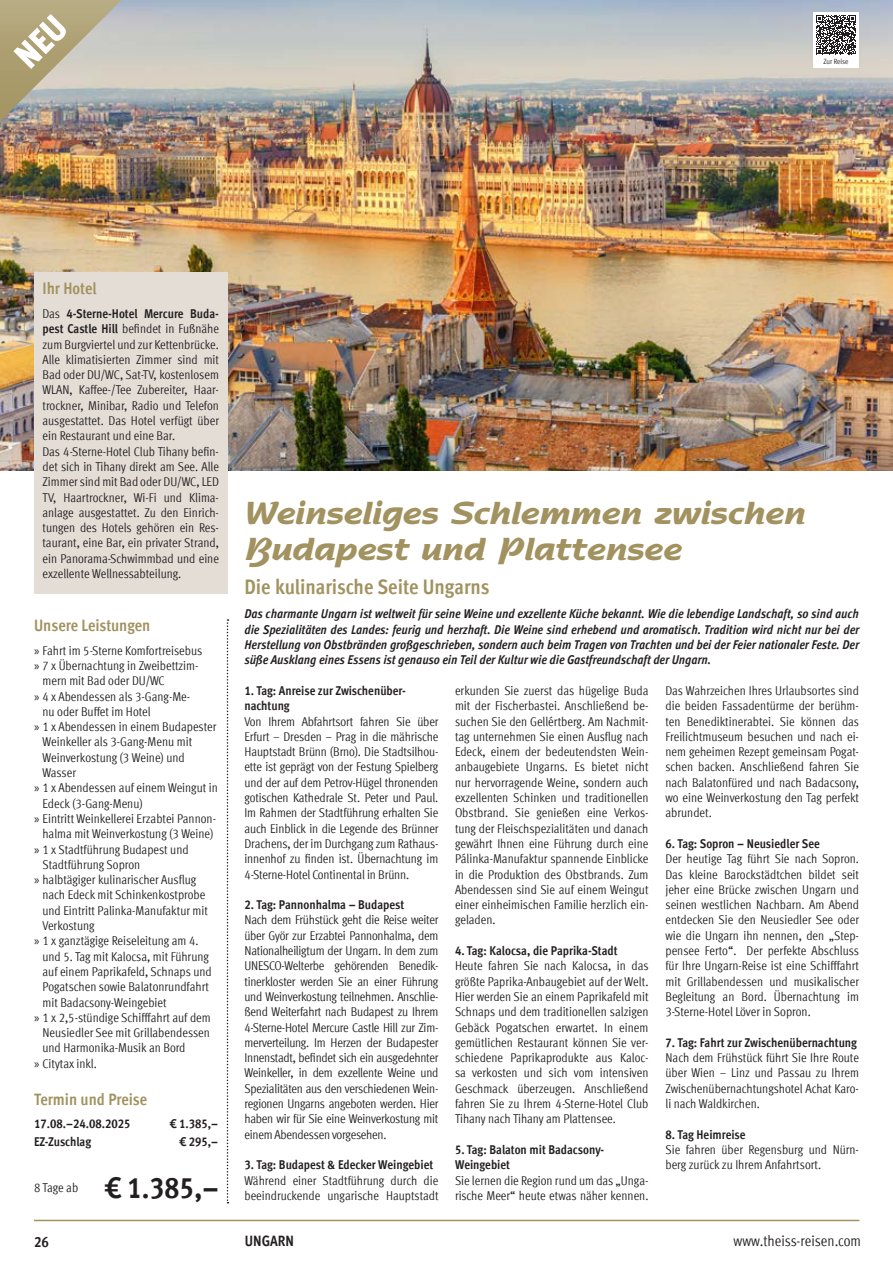
<style>
.page{position:relative;width:893px;height:1263px;background:#fff}
.page>*{position:absolute;margin:0;border:0;box-sizing:border-box;transform-origin:0 0}
.t1{font:700 33px/36px "Agfa Nadianne";color:#a2925f}
.t2{font:700 condensed 30px "Meta Offc";color:#231f20}
.t3{font:700 condensed 21px "Meta Offc";color:#a2925f}
.t4{font:700 condensed 16.5px "Meta Offc";color:#a2925f}
.t5{font:condensed 15px "Meta Offc";color:#231f20}
.t6{font:700 condensed 15px "Meta Offc";color:#231f20}
.t7{font:condensed 12.75px/15.3px "Meta Offc";color:#231f20;text-align:justify}
.t8{font:italic 700 condensed 12.75px/15.3px "Meta Offc";color:#231f20;text-align:justify}
.t9{font:700 condensed 12.75px/15.3px "Meta Offc";color:#231f20}
.t10{font:condensed 7.5px "Meta Offc";letter-spacing:-.01em;color:#231f20}
.s1{font-weight:700}
.s2{font-family:"Myriad Pro";font-stretch:normal}
</style>
<div class="page">
<hr style="left:34px;top:1220px;width:825px;height:1px;background:#a2925f">
<svg style="left:227px;top:619px;width:1px;height:584px"></svg>
<img style="left:0;top:0;width:893px;height:471px">
<div style="left:34px;top:272px;width:193px;height:321px;background:#e3ddd6"></div>
<div style="left:813px;top:12px;width:46px;height:55px;background:#fff"></div>
<svg style="left:816px;top:15px;width:40px;height:39px"></svg>
<svg style="left:0;top:0;width:122px;height:122px"></svg>
<p class="t10" style="left:823px;top:57px;width:26px">Zur Reise</p>
<p class="t4" style="left:43px;top:278px;width:56px">Ihr Hotel</p>
<p class="t7" style="left:43px;top:306px;width:178px;text-align:left">Das <span class="s1">4-Sterne-Hotel Mercure Buda&shy;pest Castle Hill</span> befindet in Fußnähe zum Burgviertel und zur Kettenbrücke.<br>Alle klimatisierten Zimmer sind mit Bad oder DU/WC, Sat-TV, kostenlosem WLAN, Kaffee-/Tee Zubereiter, Haar&shy;trockner, Minibar, Radio und Telefon ausgestattet. Das Hotel verfügt über ein Restaurant und eine Bar.<br>Das 4-Sterne-Hotel Club Tihany befin&shy;det sich in Tihany direkt am See. Alle Zimmer sind mit Bad oder DU/WC, LED TV, Haartrockner, Wi-Fi und Klima&shy;anlage ausgestattet. Zu den Einrich&shy;tungen des Hotels gehören ein Res&shy;taurant, eine Bar, ein privater Strand, ein Panorama-Schwimmbad und eine exzellente Wellnessabteilung.</p>
<p class="t4" style="left:34px;top:615px;width:118px">Unsere Leistungen</p>
<p class="t7" style="left:34px;top:643px;width:170px"><span class="s2">»</span> Fahrt im 5-Sterne Komfortreisebus</p>
<p class="t7" style="left:34px;top:658px;width:166px"><span class="s2">»</span> 7 x Übernachtung in Zweibettzim-</p>
<p class="t7" style="left:43px;top:673px;width:124px">mern mit Bad oder DU/WC</p>
<p class="t7" style="left:34px;top:689px;width:158px"><span class="s2">»</span> 4 x Abendessen als 3-Gang-Me-</p>
<p class="t7" style="left:43px;top:704px;width:110px">nu oder Buffet im Hotel</p>
<p class="t7" style="left:34px;top:719px;width:184px"><span class="s2">»</span> 1 x Abendessen in einem Budapester</p>
<p class="t7" style="left:43px;top:734px;width:151px">Weinkeller als 3-Gang-Menu mit</p>
<p class="t7" style="left:43px;top:750px;width:144px">Weinverkostung (3 Weine) und</p>
<p class="t7" style="left:43px;top:765px;width:35px">Wasser</p>
<p class="t7" style="left:34px;top:780px;width:185px"><span class="s2">»</span> 1 x Abendessen auf einem Weingut in</p>
<p class="t7" style="left:43px;top:796px;width:102px">Edeck (3-Gang-Menu)</p>
<p class="t7" style="left:34px;top:811px;width:184px"><span class="s2">»</span> Eintritt Weinkellerei Erzabtei Pannon-</p>
<p class="t7" style="left:43px;top:826px;width:172px">halma mit Weinverkostung (3 Weine)</p>
<p class="t7" style="left:34px;top:842px;width:156px"><span class="s2">»</span> 1 x Stadtführung Budapest und</p>
<p class="t7" style="left:43px;top:857px;width:99px">Stadtführung Sopron</p>
<p class="t7" style="left:34px;top:872px;width:164px"><span class="s2">»</span> halbtägiger kulinarischer Ausflug</p>
<p class="t7" style="left:43px;top:887px;width:164px">nach Edeck mit Schinkenkostprobe</p>
<p class="t7" style="left:43px;top:903px;width:167px">und Eintritt Palinka-Manufaktur mit</p>
<p class="t7" style="left:43px;top:918px;width:54px">Verkostung</p>
<p class="t7" style="left:34px;top:933px;width:166px"><span class="s2">»</span> 1 x ganztägige Reiseleitung am 4.</p>
<p class="t7" style="left:43px;top:949px;width:168px">und 5. Tag mit Kalocsa, mit Führung</p>
<p class="t7" style="left:43px;top:964px;width:171px">auf einem Paprikafeld, Schnaps und</p>
<p class="t7" style="left:43px;top:979px;width:168px">Pogatschen sowie Balatonrundfahrt</p>
<p class="t7" style="left:43px;top:995px;width:126px">mit Badacsony-Weingebiet</p>
<p class="t7" style="left:34px;top:1010px;width:178px"><span class="s2">»</span> 1 x 2,5-stündige Schifffahrt auf dem</p>
<p class="t7" style="left:43px;top:1025px;width:169px">Neusiedler See mit Grillabendessen</p>
<p class="t7" style="left:43px;top:1040px;width:144px">und Harmonika-Musik an Bord</p>
<p class="t7" style="left:34px;top:1056px;width:65px"><span class="s2">»</span> Citytax inkl.</p>
<p class="t4" style="left:34px;top:1089px;width:115px">Termin und Preise</p>
<p class="t9" style="left:34px;top:1116px;width:98px">17.08.–24.08.2025</p>
<p class="t9" style="left:170px;top:1116px;width:50px">€ 1.385,–</p>
<p class="t9" style="left:34px;top:1134px;width:59px">EZ-Zuschlag</p>
<p class="t9" style="left:180px;top:1134px;width:40px">€ 295,–</p>
<p class="t7" style="left:34px;top:1180px;width:46px">8 Tage ab</p>
<h2 class="t2" style="left:106px;top:1170px;width:115px">€ 1.385,–</h2>
<h1 class="t1" style="left:244px;top:494px;width:563px">Weinseliges Schlemmen zwischen<br>Budapest und Plattensee</h1>
<h3 class="t3" style="left:244px;top:574px;width:247px">Die kulinarische Seite Ungarns</h3>
<p class="t8" style="left:244px;top:607px;width:616px">Das charmante Ungarn ist weltweit für seine Weine und exzellente Küche bekannt. Wie die lebendige Landschaft, so sind auch die Spezialitäten des Landes: feurig und herzhaft. Die Weine sind erhebend und aromatisch. Tradition wird nicht nur bei der Herstellung von Obstbränden großgeschrieben, sondern auch beim Tragen von Trachten und bei der Feier nationaler Feste. Der süße Ausklang eines Essens ist genauso ein Teil der Kultur wie die Gastfreundschaft der Ungarn.</p>
<p class="t7" style="left:455px;top:683px;width:195px">erkunden Sie zuerst das hügelige Buda mit der Fischerbastei. Anschließend be&shy;suchen Sie den Gellértberg. Am Nachmit&shy;tag unternehmen Sie einen Ausflug nach Edeck, einem der bedeutendsten Wein&shy;anbaugebiete Ungarns. Es bietet nicht nur hervorragende Weine, sondern auch exzellenten Schinken und traditionellen Obstbrand. Sie genießen eine Verkos&shy;tung der Fleischspezialitäten und danach gewährt Ihnen eine Führung durch eine Pálinka-Manufaktur spannende Einblicke in die Produktion des Obstbrands. Zum Abendessen sind Sie auf einem Weingut einer einheimischen Familie herzlich ein&shy;geladen.</p>
<p class="t9" style="left:455px;top:943px;width:164px">4. Tag: Kalocsa, die Paprika-Stadt</p>
<p class="t7" style="left:455px;top:958px;width:195px">Heute fahren Sie nach Kalocsa, in das größte Paprika-Anbaugebiet auf der Welt.<br>Hier werden Sie an einem Paprikafeld mit Schnaps und dem traditionellen salzigen Gebäck Pogatschen erwartet. In einem gemütlichen Restaurant können Sie ver&shy;schiedene Paprikaprodukte aus Kaloc&shy;sa verkosten und sich vom intensiven Geschmack überzeugen. Anschließend fahren Sie zu Ihrem 4-Sterne-Hotel Club Tihany nach Tihany am Plattensee.</p>
<p class="t9" style="left:455px;top:1142px;width:151px">5. Tag: Balaton mit Badacsony-<br>Weingebiet</p>
<p class="t7" style="left:455px;top:1173px;width:195px">Sie lernen die Region rund um das „Unga&shy;rische Meer“ heute etwas näher kennen.</p>
<p class="t7" style="left:665px;top:683px;width:195px">Das Wahrzeichen Ihres Urlaubsortes sind die beiden Fassadentürme der berühm&shy;ten Benediktinerabtei. Sie können das Freilichtmuseum besuchen und nach ei&shy;nem geheimen Rezept gemeinsam Pogat&shy;schen backen. Anschließend fahren Sie nach Balatonfüred und nach Badacsony, wo eine Weinverkostung den Tag perfekt abrundet.</p>
<p class="t9" style="left:665px;top:836px;width:156px">6. Tag: Sopron – Neusiedler See</p>
<p class="t7" style="left:665px;top:851px;width:195px">Der heutige Tag führt Sie nach Sopron.<br>Das kleine Barockstädtchen bildet seit jeher eine Brücke zwischen Ungarn und seinen westlichen Nachbarn. Am Abend entdecken Sie den Neusiedler See oder wie die Ungarn ihn nennen, den „Step&shy;pensee Ferto“. Der perfekte Abschluss für Ihre Ungarn-Reise ist eine Schifffahrt mit Grillabendessen und musikalischer Begleitung an Bord. Übernachtung im 3-Sterne-Hotel Löver in Sopron.</p>
<p class="t9" style="left:665px;top:1035px;width:193px">7. Tag: Fahrt zur Zwischenübernachtung</p>
<p class="t7" style="left:665px;top:1050px;width:195px">Nach dem Frühstück führt Sie Ihre Route über Wien – Linz und Passau zu Ihrem Zwischenübernachtungshotel Achat Karo&shy;li nach Waldkirchen.</p>
<p class="t9" style="left:665px;top:1127px;width:82px">8. Tag Heimreise</p>
<p class="t7" style="left:665px;top:1142px;width:195px">Sie fahren über Regensburg und Nürn&shy;berg zurück zu Ihrem Anfahrtsort.</p>
<p class="t9" style="left:244px;top:683px;width:162px">1. Tag: Anreise zur Zwischenüber&shy;nachtung</p>
<p class="t7" style="left:244px;top:714px;width:196px">Von Ihrem Abfahrtsort fahren Sie über Erfurt – Dresden – Prag in die mährische Hauptstadt Brünn (Brno). Die Stadtsilhou&shy;ette ist geprägt von der Festung Spielberg und der auf dem Petrov-Hügel thronenden gotischen Kathedrale St. Peter und Paul.<br>Im Rahmen der Stadtführung erhalten Sie auch Einblick in die Legende des Brünner Drachens, der im Durchgang zum Rathaus&shy;innenhof zu finden ist. Übernachtung im 4-Sterne-Hotel Continental in Brünn.</p>
<p class="t9" style="left:244px;top:897px;width:161px">2. Tag: Pannonhalma – Budapest</p>
<p class="t7" style="left:244px;top:912px;width:196px">Nach dem Frühstück geht die Reise weiter über Györ zur Erzabtei Pannonhalma, dem Nationalheiligtum der Ungarn. In dem zum UNESCO-Welterbe gehörenden Benedik&shy;tinerkloster werden Sie an einer Führung und Weinverkostung teilnehmen. Anschlie&shy;ßend Weiterfahrt nach Budapest zu Ihrem 4-Sterne-Hotel Mercure Castle Hill zur Zim&shy;merverteilung. Im Herzen der Budapester Innenstadt, befindet sich ein ausgedehnter Weinkeller, in dem exzellente Weine und Spezialitäten aus den verschiedenen Wein&shy;regionen Ungarns angeboten werden. Hier haben wir für Sie eine Weinverkostung mit einem Abendessen vorgesehen.</p>
<p class="t9" style="left:244px;top:1157px;width:190px">3. Tag: Budapest &amp; Edecker Weingebiet</p>
<p class="t7" style="left:244px;top:1173px;width:196px">Während einer Stadtführung durch die beeindruckende ungarische Hauptstadt</p>
<p class="t6" style="left:34px;top:1233px;width:16px">26</p>
<p class="t6" style="left:245px;top:1232px;width:51px">UNGARN</p>
<p class="t5" style="left:734px;top:1232px;width:129px">www.theiss-reisen.com</p>
</div>
